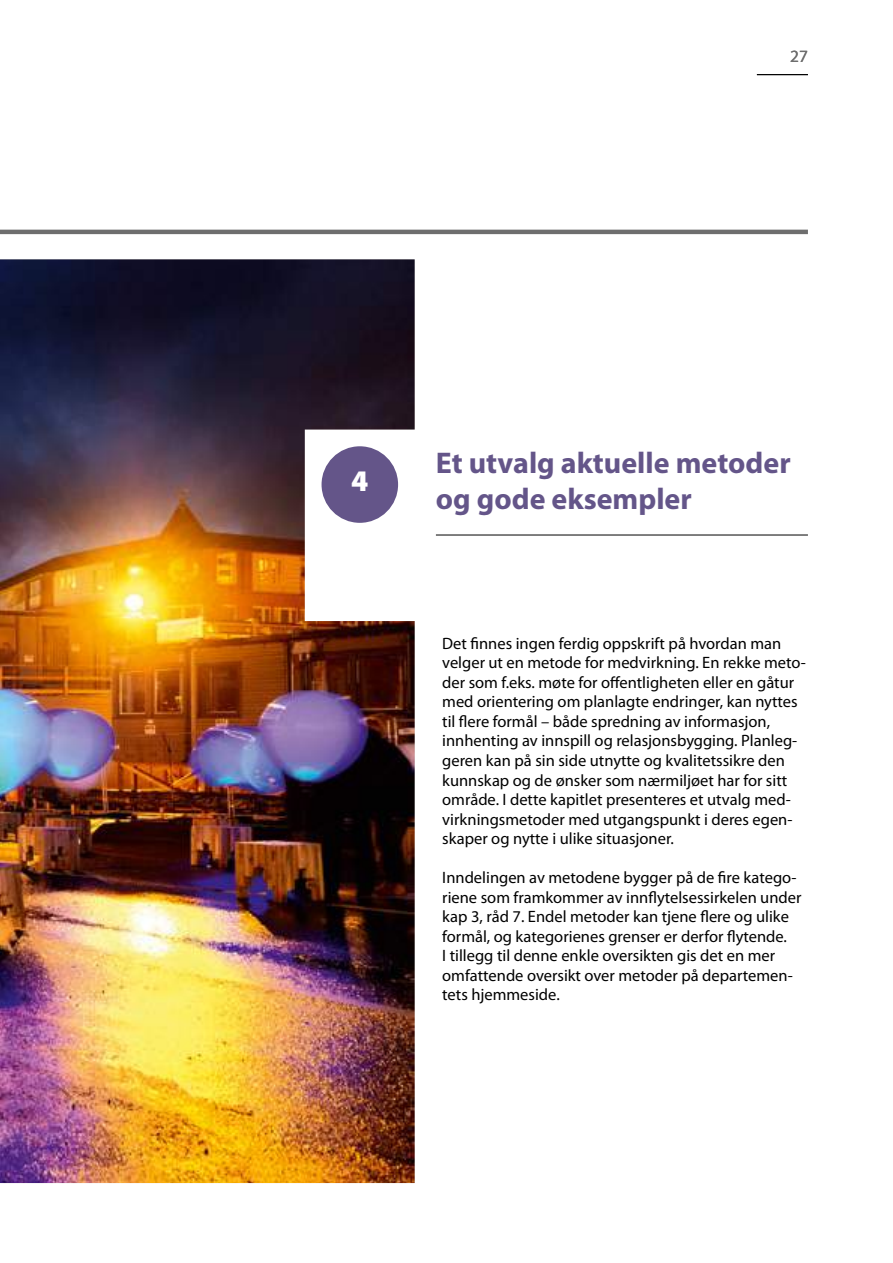
<style>
.page{position:relative;width:893px;height:1263px;background:#fff}
.page>*{position:absolute;margin:0;border:0;box-sizing:border-box;transform-origin:0 0}
.t1{font:700 30px/36px "Myriad Pro";color:#645589}
.t2{font:900 30px "Myriad Pro";color:#fff}
.t3{font:17.25px "Myriad Pro";color:#6e6e6e}
.t4{font:16.5px/19.5px "Myriad Pro";color:#000}
</style>
<div class="page">
<img style="left:0;top:259px;width:415px;height:924px">
<hr style="left:0;top:230px;width:808px;height:4px;background:#6e6e6e">
<hr style="left:436px;top:535px;width:372px;height:1px;background:#000">
<div style="left:322px;top:446px;width:76px;height:77px;background:#645589;border-radius:50%"></div>
<hr style="left:757px;top:74px;width:51px;height:1px;background:#000">
<p class="t3" style="left:790px;top:45px;width:19px">27</p>
<h1 class="t2" style="left:351px;top:461px;width:19px">4</h1>
<h1 class="t1" style="left:436px;top:444px;width:356px">Et utvalg aktuelle metoder og gode eksempler</h1>
<p class="t4" style="left:442px;top:633px;width:365px">Det finnes ingen ferdig oppskrift på hvordan man velger ut en metode for medvirkning. En rekke meto&shy;der som f.eks. møte for offentligheten eller en gåtur med orientering om planlagte endringer, kan nyttes til flere formål – både spredning av informasjon, innhenting av innspill og relasjonsbygging. Planleg&shy;geren kan på sin side utnytte og kvalitetssikre den kunnskap og de ønsker som nærmiljøet har for sitt område. I dette kapitlet presenteres et utvalg med&shy;virkningsmetoder med utgangspunkt i deres egen&shy;skaper og nytte i ulike situasjoner.</p>
<p class="t4" style="left:442px;top:867px;width:361px">Inndelingen av metodene bygger på de fire katego&shy;riene som framkommer av innflytelsessirkelen under kap 3, råd 7. Endel metoder kan tjene flere og ulike formål, og kategorienes grenser er derfor flytende.<br>I tillegg til denne enkle oversikten gis det en mer omfattende oversikt over metoder på departemen&shy;tets hjemmeside.</p>
</div>
